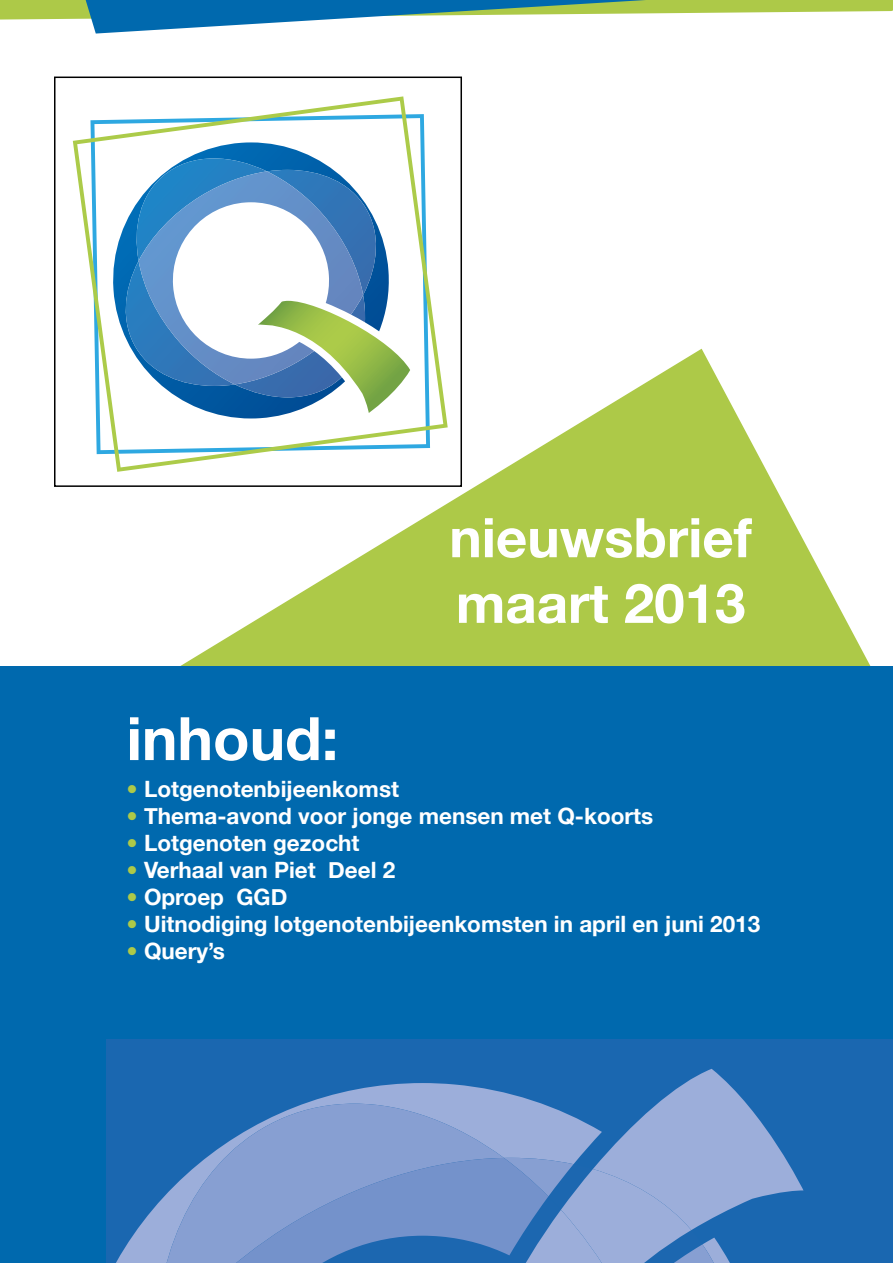
<style>
.page{position:relative;width:893px;height:1263px;background:#fff}
.page>*{position:absolute;margin:0;border:0;box-sizing:border-box;transform-origin:0 0}
.t1{font:700 59.85px "Helvetica Neue";color:#fff}
.t2{font:700 54.75px/65.6px "Helvetica Neue";color:#fff}
.t3{font:700 22.5px "Helvetica Neue";color:#fff}
.s1{color:#adc948}
</style>
<div class="page">
<svg style="left:180px;top:349px;width:691px;height:317px;fill:#adc948"></svg>
<div style="left:0;top:666px;width:893px;height:597px;background:#0069ae"></div>
<div style="left:106px;top:1040px;width:787px;height:223px;background:#1a67b0"></div>
<svg style="left:116px;top:1208px;width:38px;height:55px;fill:#9caeda"></svg>
<svg style="left:154px;top:1158px;width:61px;height:105px"></svg>
<svg style="left:215px;top:1069px;width:588px;height:194px"></svg>
<svg style="left:0;top:0;width:893px;height:34px"></svg>
<svg style="left:73px;top:96px;width:375px;height:376px"></svg>
<svg style="left:108px;top:142px;width:282px;height:276px"></svg>
<svg style="left:121px;top:170px;width:260px;height:216px"></svg>
<svg style="left:133px;top:158px;width:232px;height:239px"></svg>
<svg style="left:139px;top:171px;width:224px;height:213px"></svg>
<svg style="left:170px;top:202px;width:240px;height:211px"></svg>
<div style="left:54px;top:77px;width:408px;height:410px;border:2px solid #000"></div>
<h1 class="t1" style="left:126px;top:702px;width:213px">inhoud:</h1>
<h2 class="t2" style="left:449px;top:504px;width:304px">nieuwsbrief maart 2013</h2>
<p class="t3" style="left:126px;top:775px;width:274px"><span class="s1">•</span> Lotgenotenbijeenkomst</p>
<p class="t3" style="left:126px;top:802px;width:528px"><span class="s1">•</span> Thema-avond voor jonge mensen met Q-koorts</p>
<p class="t3" style="left:126px;top:829px;width:234px"><span class="s1">•</span> Lotgenoten gezocht</p>
<p class="t3" style="left:126px;top:856px;width:270px"><span class="s1">•</span> Verhaal van Piet Deel 2</p>
<p class="t3" style="left:126px;top:883px;width:162px"><span class="s1">•</span> Oproep GGD</p>
<p class="t3" style="left:126px;top:910px;width:635px"><span class="s1">•</span> Uitnodiging lotgenotenbijeenkomsten in april en juni 2013</p>
<p class="t3" style="left:126px;top:937px;width:100px"><span class="s1">•</span> Query’s</p>
</div>
